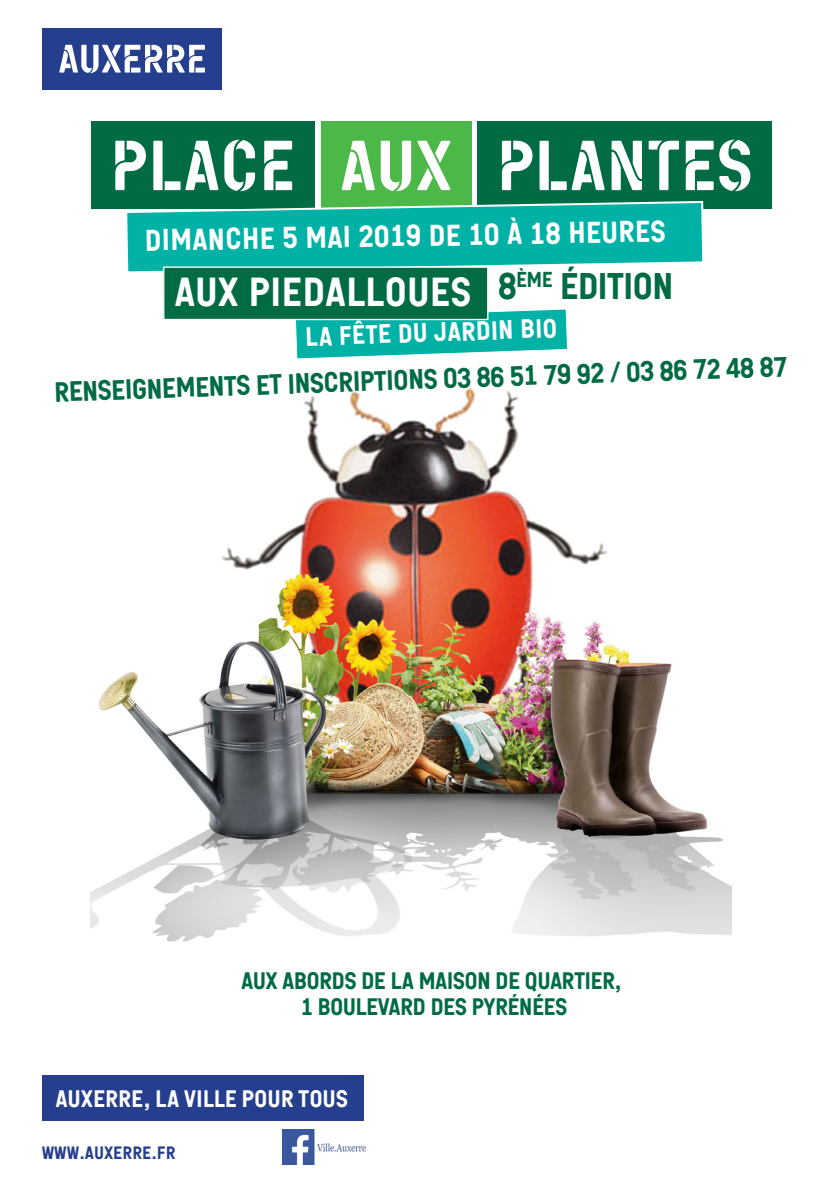
<style>
.page{position:relative;width:840px;height:1191px;background:#fff}
.page>*{position:absolute;margin:0;border:0;box-sizing:border-box;transform-origin:0 0}
.t1{font:70.6px "Auxerrestencil";color:#fff}
.t2{font:40.6px "Auxerrenormal";color:#fff}
.t3{font:37px "Auxerrenormal";letter-spacing:-.03em;color:#016c44}
.t4{font:30.2px "Auxerrenormal";color:#fff}
.t5{font:28px "Auxerrenormal";color:#016c44}
.t6{font:26.6px "Auxerrenormal";color:#fff}
.t7{font:23.8px "Auxerrenormal";letter-spacing:-.03em;color:#016c44}
.t8{font:23.8px "Auxerrenormal";letter-spacing:-.005em;color:#fff}
.t9{font:18px "Auxerrenormal";color:#253f8e}
</style>
<div class="page">
<div style="left:42px;top:28px;width:179px;height:61px;background:#253f8e"></div>
<svg style="left:59px;top:45px;width:146px;height:28px"></svg>
<div style="left:42px;top:1075px;width:321px;height:45px;background:#253f8e"></div>
<img style="left:283px;top:1129px;width:83px;height:35px">
<img style="left:91px;top:387px;width:639px;height:555px">
<div style="left:91px;top:122px;width:223px;height:87px;background:#016c44"></div>
<div style="left:477px;top:122px;width:294px;height:87px;background:#016c44"></div>
<div style="left:321px;top:122px;width:150px;height:87px;background:#4cb848"></div>
<svg style="left:127px;top:200px;width:577px;height:72px;background:#18b4a4"></svg>
<svg style="left:295px;top:309px;width:273px;height:50px;background:#26bdb2"></svg>
<div style="left:164px;top:267px;width:323px;height:52px;background:#016c44"></div>
<div style="left:163px;top:266px;width:325px;height:54px;border:1px solid #fff"></div>
<p class="t1" style="left:110px;top:128px;width:186px">PLACE</p>
<p class="t1" style="left:340px;top:128px;width:113px">AUX</p>
<p class="t1" style="left:496px;top:128px;width:258px">PLANTES</p>
<p class="t4" style="left:144px;top:224px;width:522px;rotate:-1deg">DIMANCHE 5 MAI 2019 DE 10 À 18 HEURES</p>
<p class="t2" style="left:174px;top:271px;width:298px">AUX PIEDALLOUES</p>
<p class="t3" style="left:497px;top:267px;width:177px">8<sup>ÈME</sup> ÉDITION</p>
<p class="t6" style="left:304px;top:323px;width:253px;rotate:-2deg">LA FÊTE DU JARDIN BIO</p>
<p class="t5" style="left:54px;top:377px;width:735px;rotate:-2deg">RENSEIGNEMENTS ET INSCRIPTIONS 03 86 51 79 92 / 03 86 72 48 87</p>
<p class="t7" style="left:241px;top:968px;width:382px">AUX ABORDS DE LA MAISON DE QUARTIER,</p>
<p class="t7" style="left:300px;top:994px;width:268px">1 BOULEVARD DES PYRÉNÉES</p>
<p class="t8" style="left:55px;top:1085px;width:294px">AUXERRE, LA VILLE POUR TOUS</p>
<p class="t9" style="left:42px;top:1143px;width:135px">WWW.AUXERRE.FR</p>
</div>
